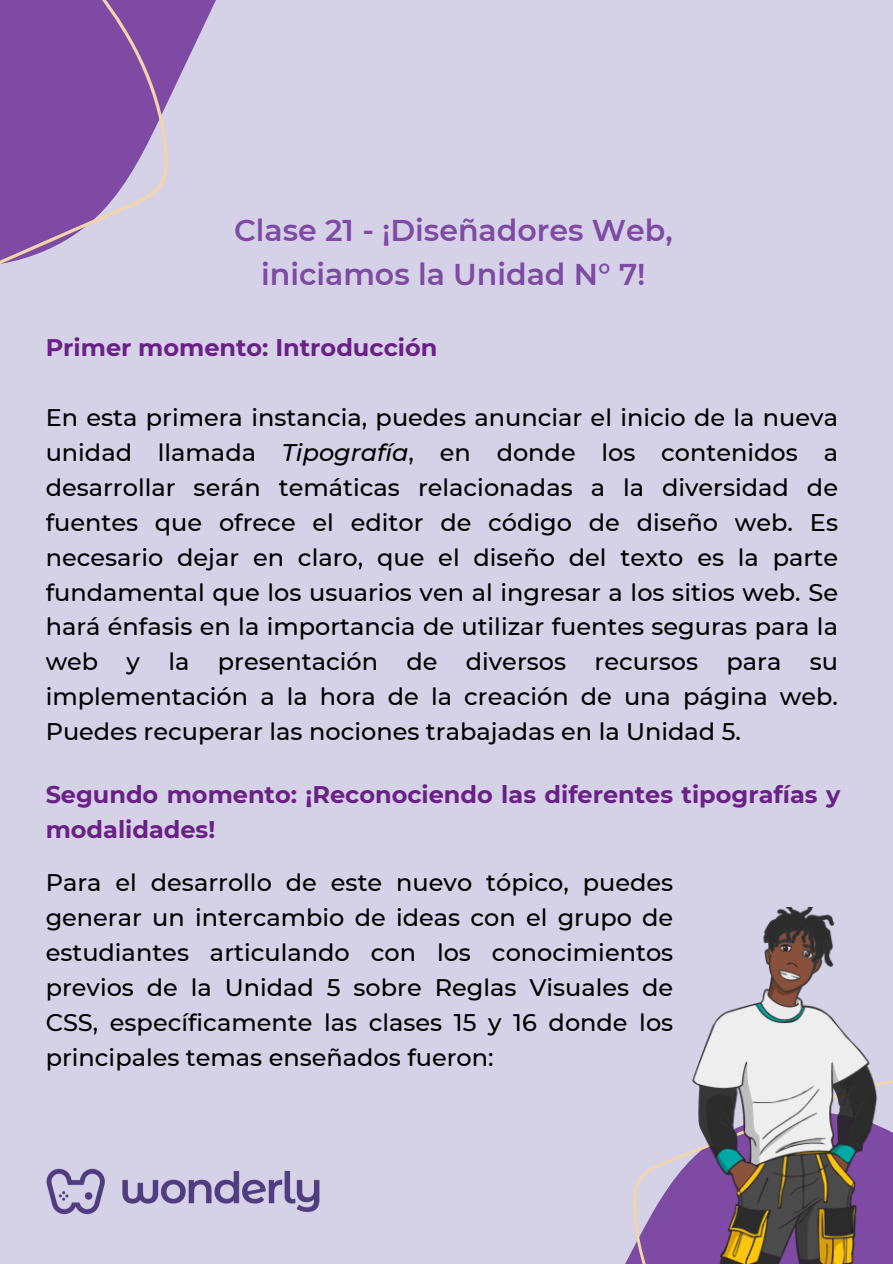
<style>
.page{position:relative;width:893px;height:1264px;background:#fff}
.page>*{position:absolute;margin:0;border:0;box-sizing:border-box;transform-origin:0 0}
.t1{font:600 30px/43.8px "Montserrat";color:#7f4aa4;text-align:center}
.t2{font:500 24px/34.8px "Montserrat";color:#000;text-align:justify}
.t3{font:700 24px/34.8px "Montserrat";color:#6a2186}
.s1{font-style:italic}
</style>
<div class="page">
<div style="left:0;top:0;width:892px;height:1263px;background:#d5d2e7"></div>
<svg style="left:625px;top:1080px;width:267px;height:183px"></svg>
<svg style="left:0;top:0;width:208px;height:264px"></svg>
<img style="left:46px;top:1168px;width:274px;height:47px">
<img style="left:658px;top:907px;width:223px;height:356px">
<p class="t1" style="left:234px;top:208px;width:440px">Clase 21 - ¡Diseñadores Web, iniciamos la Unidad N° 7!</p>
<p class="t3" style="left:46px;top:330px;width:393px">Primer momento: Introducción</p>
<p class="t2" style="left:46px;top:400px;width:793px">En esta primera instancia, puedes anunciar el inicio de la nueva unidad llamada <span class="s1">Tipografía</span>, en donde los contenidos a desarrollar serán temáticas relacionadas a la diversidad de fuentes que ofrece el editor de código de diseño web. Es necesario dejar en claro, que el diseño del texto es la parte fundamental que los usuarios ven al ingresar a los sitios web. Se hará énfasis en la importancia de utilizar fuentes seguras para la web y la presentación de diversos recursos para su implementación a la hora de la creación de una página web.<br>Puedes recuperar las nociones trabajadas en la Unidad 5.</p>
<p class="t3" style="left:46px;top:776px;width:796px">Segundo momento: ¡Reconociendo las diferentes tipografías y modalidades!</p>
<p class="t2" style="left:46px;top:865px;width:629px">Para el desarrollo de este nuevo tópico, puedes generar un intercambio de ideas con el grupo de estudiantes articulando con los conocimientos previos de la Unidad 5 sobre Reglas Visuales de CSS, específicamente las clases 15 y 16 donde los principales temas enseñados fueron:</p>
</div>
